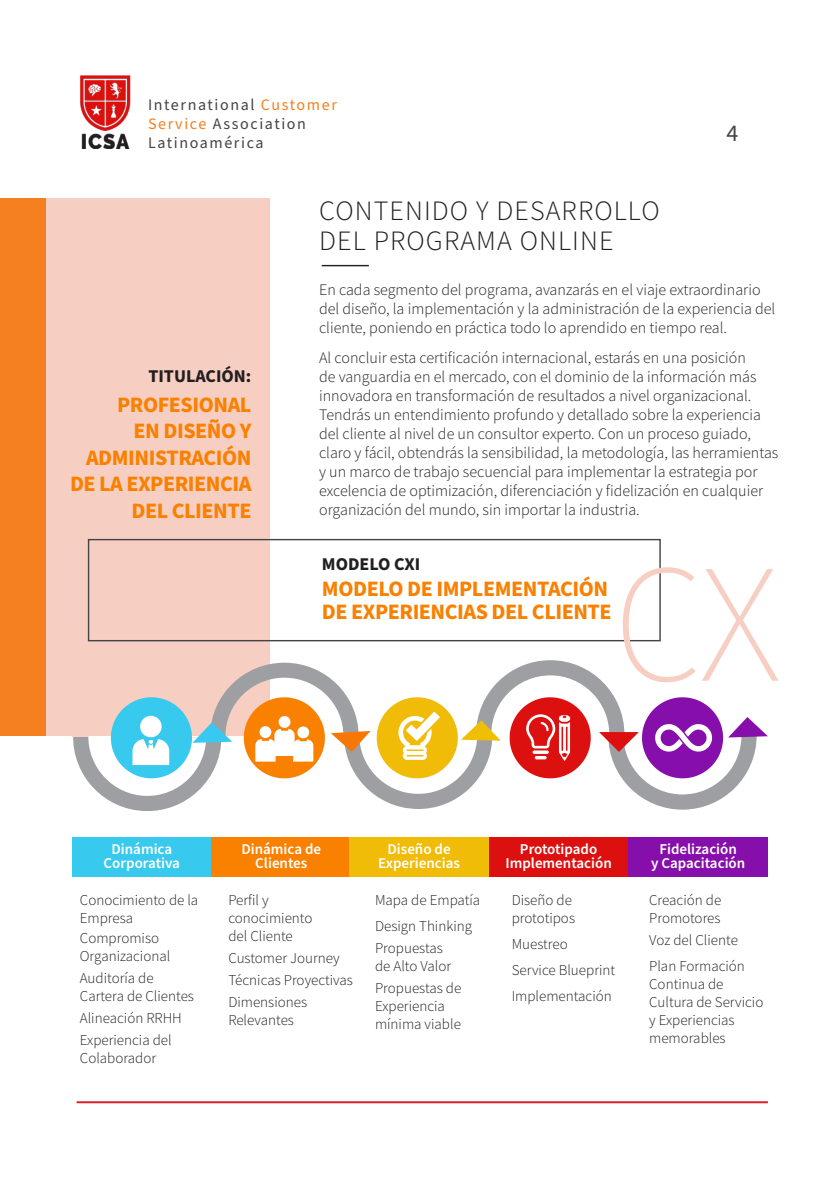
<style>
.page{position:relative;width:840px;height:1191px;background:#fff}
.page>*{position:absolute;margin:0;border:0;box-sizing:border-box;transform-origin:0 0}
.t1{font:200 163.6px "Fira Sans";color:#f6cec2}
.t2{font:300 28px/30px "Source Sans Pro";letter-spacing:.04em;color:#231f20}
.t3{font:24px "Source Sans Pro";color:#434444}
.t4{font:700 22px/26.4px "Source Sans Pro";letter-spacing:-.02em;color:#fa8000;text-align:right}
.t5{font:700 18px "Source Sans Pro";color:#231f20}
.t6{font:300 16px/19px "Source Sans Pro";color:#231f20}
.t7{font:16px "Source Sans Pro";letter-spacing:.1em;color:#434444}
.t8{font:300 15px/18px "Source Sans Pro";color:#231f20}
.Bocy_Copy{font:600 15px "Source Sans Pro";color:#fff}
.s1{color:#f58020}
</style>
<div class="page">
<div style="left:0;top:198px;width:269px;height:538px;background:#f6cec2"></div>
<img style="left:80px;top:75px;width:51px;height:73px">
<svg style="left:72px;top:660px;width:695px;height:151px"></svg>
<div style="left:0;top:198px;width:45px;height:538px;background:#f58020"></div>
<hr style="left:321px;top:265px;width:48px;height:1px;background:#231f20">
<div style="left:88px;top:539px;width:572px;height:102px;border:1px solid #434444"></div>
<div style="left:72px;top:837px;width:139px;height:39px;background:#38c9ee"></div>
<div style="left:211px;top:837px;width:140px;height:39px;background:#fa8000"></div>
<div style="left:349px;top:837px;width:139px;height:39px;background:#f0bc07"></div>
<div style="left:488px;top:837px;width:140px;height:39px;background:#dd1010"></div>
<div style="left:628px;top:837px;width:139px;height:39px;background:#860eaa"></div>
<hr style="left:77px;top:1101px;width:690px;height:2px;background:#dd1f26">
<p class="t7" style="left:148px;top:94px;width:190px">International <span class="s1">Customer</span></p>
<p class="t7" style="left:148px;top:113px;width:159px"><span class="s1">Service</span> Association</p>
<p class="t7" style="left:148px;top:132px;width:117px">Latinoamérica</p>
<h3 class="t3" style="left:726px;top:117px;width:13px">4</h3>
<p class="t5" style="left:148px;top:363px;width:104px">TITULACIÓN:</p>
<p class="t4" style="left:70px;top:392px;width:183px">PROFESIONAL<br>EN DISEÑO Y<br>ADMINISTRACIÓN<br>DE LA EXPERIENCIA<br>DEL CLIENTE</p>
<p class="t2" style="left:319px;top:195px;width:342px">CONTENIDO Y DESARROLLO<br>DEL PROGRAMA ONLINE</p>
<p class="t6" style="left:319px;top:280px;width:457px">En cada segmento del programa, avanzarás en el viaje extraordinario del diseño, la implementación y la administración de la experiencia del cliente, poniendo en práctica todo lo aprendido en tiempo real.</p>
<p class="t6" style="left:319px;top:348px;width:460px">Al concluir esta certificación internacional, estarás en una posición<br>de vanguardia en el mercado, con el dominio de la información más innovadora en transformación de resultados a nivel organizacional.<br>Tendrás un entendimiento profundo y detallado sobre la experiencia del cliente al nivel de un consultor experto. Con un proceso guiado, claro y fácil, obtendrás la sensibilidad, la metodología, las herramientas y un marco de trabajo secuencial para implementar la estrategia por excelencia de optimización, diferenciación y fidelización en cualquier organización del mundo, sin importar la industria.</p>
<p class="t5" style="left:322px;top:551px;width:100px">MODELO CXI</p>
<p class="t4" style="left:322px;top:576px;width:287px">MODELO DE IMPLEMENTACIÓN</p>
<p class="t4" style="left:322px;top:598px;width:291px">DE EXPERIENCIAS DEL CLIENTE</p>
<p class="t1" style="left:610px;top:509px;width:171px">CX</p>
<p class="Bocy_Copy" style="left:111px;top:838px;width:62px">Dinámica</p>
<p class="Bocy_Copy" style="left:104px;top:852px;width:78px">Corporativa</p>
<p class="t8" style="left:80px;top:891px;width:120px">Conocimiento de la<br>Empresa</p>
<p class="t8" style="left:80px;top:929px;width:92px">Compromiso<br>Organizacional</p>
<p class="t8" style="left:80px;top:969px;width:116px">Auditoría de<br>Cartera de Clientes</p>
<p class="t8" style="left:80px;top:1009px;width:103px">Alineación RRHH</p>
<p class="t8" style="left:80px;top:1031px;width:93px">Experiencia del<br>Colaborador</p>
<p class="Bocy_Copy" style="left:241px;top:839px;width:81px">Dinámica de</p>
<p class="Bocy_Copy" style="left:255px;top:853px;width:54px">Clientes</p>
<p class="t8" style="left:228px;top:891px;width:86px">Perfil y conocimiento del Cliente</p>
<p class="t8" style="left:228px;top:949px;width:113px">Customer Journey</p>
<p class="t8" style="left:228px;top:971px;width:126px">Técnicas Proyectivas</p>
<p class="t8" style="left:228px;top:993px;width:80px">Dimensiones<br>Relevantes</p>
<p class="Bocy_Copy" style="left:387px;top:838px;width:65px">Diseño de</p>
<p class="Bocy_Copy" style="left:378px;top:852px;width:83px">Experiencias</p>
<p class="t8" style="left:375px;top:891px;width:107px">Mapa de Empatía</p>
<p class="t8" style="left:375px;top:917px;width:98px">Design Thinking</p>
<p class="t8" style="left:375px;top:939px;width:69px">Propuestas</p>
<p class="t8" style="left:375px;top:957px;width:78px">de Alto Valor</p>
<p class="t8" style="left:375px;top:979px;width:88px">Propuestas de<br>Experiencia mínima viable</p>
<p class="Bocy_Copy" style="left:519px;top:839px;width:79px">Prototipado</p>
<p class="Bocy_Copy" style="left:505px;top:853px;width:108px">Implementación</p>
<p class="t8" style="left:511px;top:891px;width:65px">Diseño de prototipos</p>
<p class="t8" style="left:511px;top:935px;width:58px">Muestreo</p>
<p class="t8" style="left:511px;top:961px;width:105px">Service Blueprint</p>
<p class="t8" style="left:511px;top:987px;width:102px">Implementación</p>
<p class="Bocy_Copy" style="left:659px;top:839px;width:79px">Fidelización</p>
<p class="Bocy_Copy" style="left:650px;top:853px;width:96px">y Capacitación</p>
<p class="t8" style="left:648px;top:891px;width:74px">Creación de<br>Promotores</p>
<p class="t8" style="left:648px;top:931px;width:90px">Voz del Cliente</p>
<p class="t8" style="left:648px;top:957px;width:116px">Plan Formación<br>Continua de<br>Cultura de Servicio y Experiencias memorables</p>
</div>
